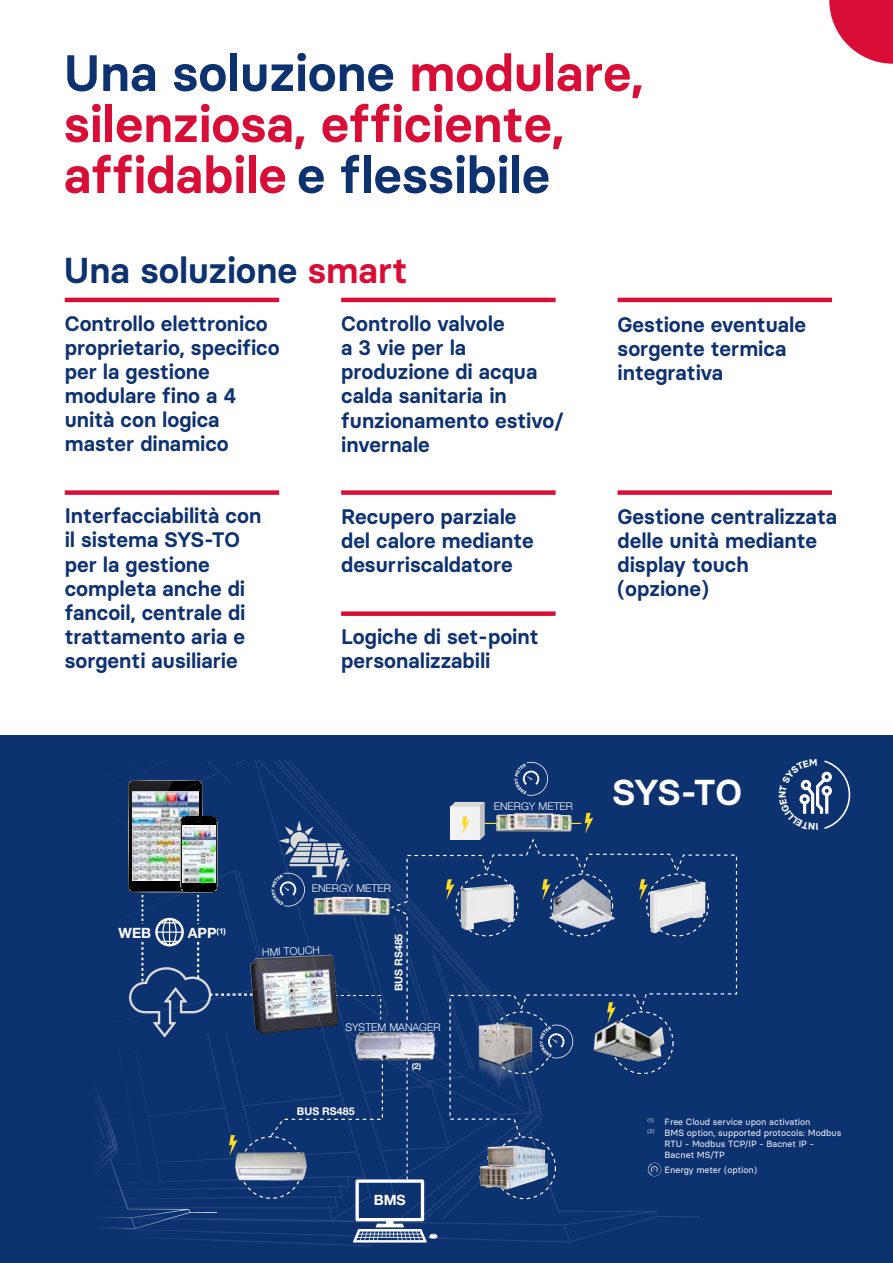
<style>
.page{position:relative;width:893px;height:1263px;background:#fff}
.page>*{position:absolute;margin:0;border:0;box-sizing:border-box;transform-origin:0 0}
.t1{font:600 51px/51px "Basier Circle";color:#d80e36}
.t2{font:600 36px "Basier Circle";color:#0c3270}
.t3{font:600 36px "Basier Circle";color:#fff}
.t4{font:600 21px/24px "Basier Circle";color:#0c3270}
.t5{font:700 14.25px "Helvetica Neue LT Std";color:#fff}
.t6{font:300 10.65px "Helvetica Neue LT Std";color:#fff}
.t7{font:700 10.65px "Helvetica Neue LT Std";color:#fff}
.t8{font:9px "Basier Circle";color:#fff}
.t9{font:700 8.25px "Helvetica Neue LT Std";color:#fff}
.s1{color:#0c3270}
.s2{color:#d80e36}
</style>
<div class="page">
<div style="left:0;top:736px;width:893px;height:527px;background:#0c3270"></div>
<div style="left:341px;top:611px;width:215px;height:5px;background:#d80e36"></div>
<hr style="left:65px;top:298px;width:214px;height:4px;background:#d80e36">
<div style="left:65px;top:490px;width:214px;height:5px;background:#d80e36"></div>
<hr style="left:341px;top:298px;width:215px;height:4px;background:#d80e36">
<div style="left:341px;top:490px;width:215px;height:5px;background:#d80e36"></div>
<hr style="left:618px;top:298px;width:214px;height:4px;background:#d80e36">
<div style="left:618px;top:490px;width:214px;height:5px;background:#d80e36"></div>
<img style="left:700px;top:881px;width:5px;height:46px">
<svg style="left:829px;top:0;width:64px;height:64px"></svg>
<svg style="left:98px;top:761px;width:602px;height:485px"></svg>
<svg style="left:128px;top:762px;width:445px;height:480px"></svg>
<svg style="left:97px;top:1023px;width:8px;height:116px"></svg>
<svg style="left:799px;top:760px;width:51px;height:69px"></svg>
<h1 class="t1" style="left:64px;top:47px;width:581px"><span class="s1">Una soluzione</span> modulare, silenziosa, efficiente, affidabile <span class="s1">e flessibile</span></h1>
<h2 class="t2" style="left:64px;top:248px;width:345px">Una soluzione <span class="s2">smart</span></h2>
<p class="t4" style="left:65px;top:312px;width:216px">Controllo elettronico proprietario, specifico per la gestione modulare fino a 4 unità con logica master dinamico</p>
<p class="t4" style="left:65px;top:504px;width:198px">Interfacciabilità con il sistema SYS-TO per la gestione completa anche di fancoil, centrale di trattamento aria e sorgenti ausiliarie</p>
<p class="t4" style="left:341px;top:312px;width:224px">Controllo valvole<br>a 3 vie per la produzione di acqua calda sanitaria in funzionamento estivo/ invernale</p>
<p class="t4" style="left:341px;top:504px;width:194px">Recupero parziale del calore mediante desurriscaldatore</p>
<p class="t4" style="left:341px;top:624px;width:199px">Logiche di set-point personalizzabili</p>
<p class="t4" style="left:618px;top:312px;width:190px">Gestione eventuale sorgente termica integrativa</p>
<p class="t4" style="left:618px;top:504px;width:221px">Gestione centralizzata delle unità mediante display touch (opzione)</p>
<p class="t5" style="left:119px;top:924px;width:34px">WEB</p>
<p class="t5" style="left:188px;top:924px;width:40px">APP<sup>(1)</sup></p>
<p class="t6" style="left:312px;top:882px;width:81px">ENERGY METER</p>
<p class="t6" style="left:262px;top:946px;width:59px;rotate:-2deg">HMI TOUCH</p>
<p class="t7" style="left:392px;top:991px;width:59px;rotate:-90deg">BUS RS485</p>
<p class="t6" style="left:345px;top:1020px;width:97px">SYSTEM MANAGER</p>
<p class="t9" style="left:412px;top:1061px;width:11px">(2)</p>
<p class="t7" style="left:297px;top:1105px;width:59px">BUS RS485</p>
<p class="t5" style="left:374px;top:1190px;width:34px">BMS</p>
<p class="t6" style="left:494px;top:799px;width:81px">ENERGY METER</p>
<h2 class="t3" style="left:613px;top:770px;width:131px">SYS-TO</h2>
<p class="t8" style="left:648px;top:1116px;width:164px"><sup>(1)</sup> Free Cloud service upon activation</p>
<p class="t8" style="left:648px;top:1127px;width:195px"><sup>(2)</sup> BMS option, supported protocols: Modbus</p>
<p class="t8" style="left:665px;top:1138px;width:151px">RTU - Modbus TCP/IP - Bacnet IP -</p>
<p class="t8" style="left:665px;top:1149px;width:62px">Bacnet MS/TP</p>
<p class="t8" style="left:665px;top:1164px;width:94px">Energy meter (option)</p>
</div>
